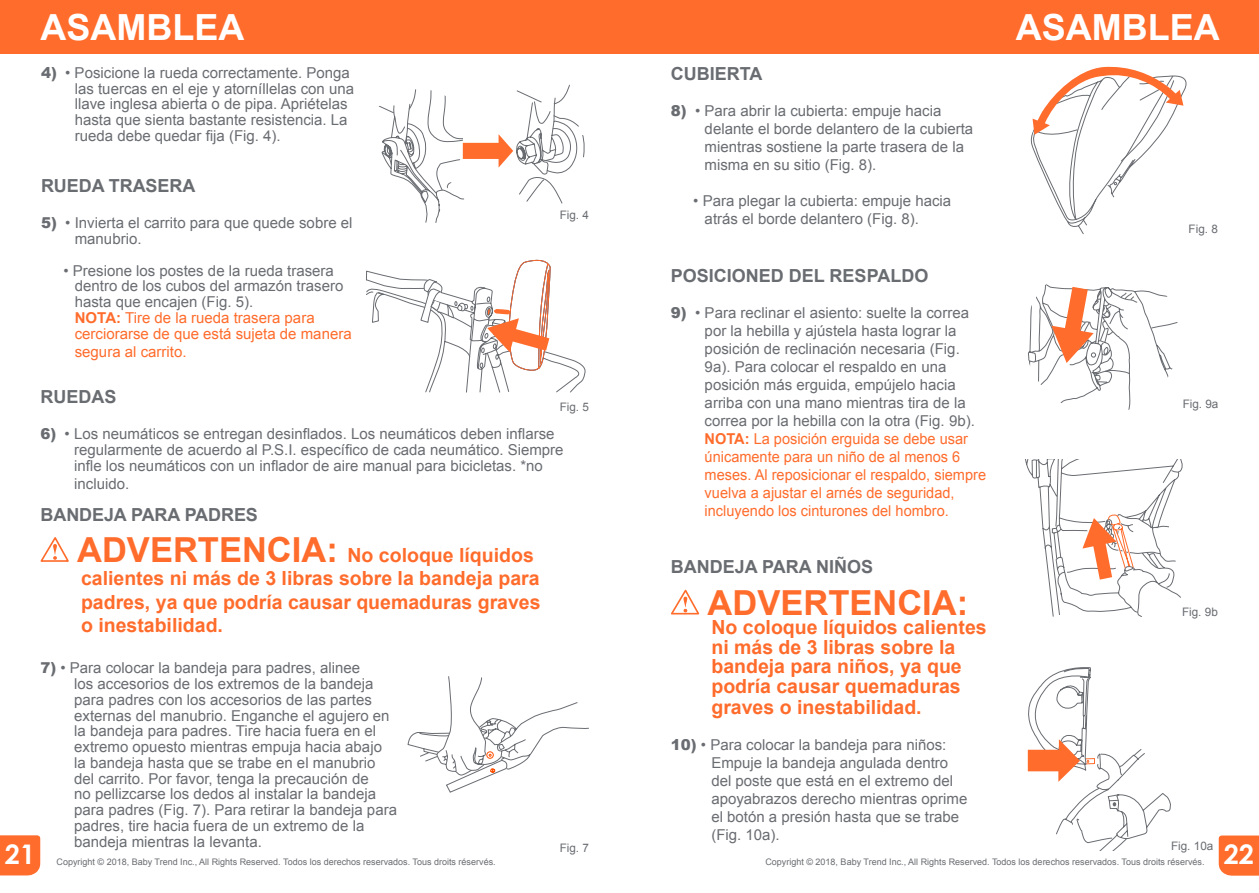
<style>
.page{position:relative;width:1259px;height:893px;background:#fff}
.page>*{position:absolute;margin:0;border:0;box-sizing:border-box;transform-origin:0 0}
.t1{font:700 36px "Arial";color:#fff}
.t2{font:700 34.5px "Arial";color:#ff6c2c}
.t3{font:700 27px "Century Gothic";color:#fff}
.t4{font:700 19.5px/20px "Arial";color:#ff6c2c}
.t5{font:700 18px "Arial";color:#696c71}
.t6{font:15px/15.8px "Arial";color:#696c71}
.t7{font:15px "Arial";color:#ff6c2c}
.t8{font:11.7px "Arial";color:#696c71}
.t9{font:9px "Arial";color:#696c71}
.s1{font-weight:900}
.s2{font-weight:700;color:#ff6c2c}
.s3{color:#ff6c2c}
.s4{font-size:34.5px}
</style>
<div class="page">
<svg style="left:1218px;top:835px;width:41px;height:41px;background:#ff7438"></svg>
<div style="left:0;top:835px;width:40px;height:41px;background:#ff6c2c"></div>
<div style="left:0;top:0;width:633px;height:54px;background:#ff6c2c"></div>
<div style="left:627px;top:0;width:632px;height:54px;background:#ff6c2c"></div>
<svg style="left:671px;top:589px;width:29px;height:26px"></svg>
<svg style="left:366px;top:259px;width:220px;height:134px"></svg>
<svg style="left:378px;top:84px;width:207px;height:139px"></svg>
<svg style="left:40px;top:537px;width:29px;height:25px"></svg>
<svg style="left:1030px;top:66px;width:157px;height:169px"></svg>
<svg style="left:1028px;top:284px;width:150px;height:126px"></svg>
<svg style="left:1025px;top:459px;width:158px;height:157px"></svg>
<svg style="left:1027px;top:667px;width:144px;height:183px"></svg>
<svg style="left:407px;top:676px;width:182px;height:117px"></svg>
<h3 class="t3" style="left:5px;top:837px;width:32px">21</h3>
<h1 class="t1" style="left:40px;top:8px;width:205px">ASAMBLEA</h1>
<h1 class="t1" style="left:1015px;top:8px;width:205px">ASAMBLEA</h1>
<p class="t6" style="left:75px;top:65px;width:281px;text-indent:-34px"><span class="s1">4)</span> • Posicione la rueda correctamente. Ponga las tuercas en el eje y atorníllelas con una llave inglesa abierta o de pipa. Apriételas hasta que sienta bastante resistencia. La rueda debe quedar fija (Fig. 4).</p>
<p class="t5" style="left:41px;top:176px;width:156px">RUEDA TRASERA</p>
<p class="t6" style="left:75px;top:215px;width:279px;text-indent:-34px"><span class="s1">5)</span> • Invierta el carrito para que quede sobre el manubrio.</p>
<p class="t6" style="left:75px;top:263px;width:278px;text-indent:-11px">• Presione los postes de la rueda trasera dentro de los cubos del armazón trasero hasta que encajen (Fig. 5).<br><span class="s2">NOTA:</span> <span class="s3">Tire de la rueda trasera para cerciorarse de que está sujeta de manera</span></p>
<p class="t7" style="left:75px;top:342px;width:113px">segura al carrito.</p>
<p class="t5" style="left:671px;top:64px;width:93px">CUBIERTA</p>
<p class="t6" style="left:704px;top:102px;width:270px;line-height:18px;text-indent:-34px"><span class="s1">8)</span> • Para abrir la cubierta: empuje hacia delante el borde delantero de la cubierta mientras sostiene la parte trasera de la misma en su sitio (Fig. 8).</p>
<p class="t6" style="left:704px;top:192px;width:248px;line-height:18px;text-indent:-11px">• Para plegar la cubierta: empuje hacia atrás el borde delantero (Fig. 8).</p>
<p class="t8" style="left:560px;top:208px;width:31px">Fig. 4</p>
<p class="t8" style="left:1188px;top:221px;width:31px">Fig. 8</p>
<p class="t5" style="left:671px;top:265px;width:259px">POSICIONED DEL RESPALDO</p>
<p class="t6" style="left:704px;top:303px;width:283px;line-height:18px;text-indent:-34px"><span class="s1">9)</span> • Para reclinar el asiento: suelte la correa por la hebilla y ajústela hasta lograr la posición de reclinación necesaria (Fig.<br>9a). Para colocar el respaldo en una posición más erguida, empújelo hacia arriba con una mano mientras tira de la correa por la hebilla con la otra (Fig. 9b).<br><span class="s2">NOTA:</span> <span class="s3">La posición erguida se debe usar únicamente para un niño de al menos 6 meses. Al reposicionar el respaldo, siempre vuelva a ajustar el arnés de seguridad, incluyendo los cinturones del hombro.</span></p>
<p class="t5" style="left:671px;top:557px;width:204px">BANDEJA PARA NIÑOS</p>
<h2 class="t2" style="left:707px;top:583px;width:262px">ADVERTENCIA:</h2>
<h3 class="t4" style="left:711px;top:617px;width:277px">No coloque líquidos calientes ni más de 3 libras sobre la bandeja para niños, ya que podría causar quemaduras graves o inestabilidad.</h3>
<p class="t6" style="left:711px;top:735px;width:257px;line-height:18px;text-indent:-40px"><span class="s1">10)</span> • Para colocar la bandeja para niños:<br>Empuje la bandeja angulada dentro del poste que está en el extremo del apoyabrazos derecho mientras oprime el botón a presión hasta que se trabe (Fig. 10a).</p>
<p class="t5" style="left:40px;top:387px;width:77px">RUEDAS</p>
<p class="t6" style="left:74px;top:426px;width:491px;text-indent:-34px"><span class="s1">6)</span> • Los neumáticos se entregan desinflados. Los neumáticos deben inflarse regularmente de acuerdo al P.S.I. específico de cada neumático. Siempre infle los neumáticos con un inflador de aire manual para bicicletas. *no</p>
<p class="t6" style="left:74px;top:476px;width:57px">incluido.</p>
<p class="t5" style="left:40px;top:504px;width:219px">BANDEJA PARA PADRES</p>
<h3 class="t4" style="left:77px;top:543px;width:465px;line-height:23.4px"><span class="s4">ADVERTENCIA:</span> No coloque líquidos calientes ni más de 3 libras sobre la bandeja para padres, ya que podría causar quemaduras graves o inestabilidad.</h3>
<p class="t8" style="left:1182px;top:396px;width:37px">Fig. 9a</p>
<p class="t8" style="left:560px;top:400px;width:31px">Fig. 5</p>
<p class="t8" style="left:1182px;top:604px;width:37px">Fig. 9b</p>
<p class="t6" style="left:74px;top:660px;width:324px;text-indent:-34px"><span class="s1">7)</span> • Para colocar la bandeja para padres, alinee<br>los accesorios de los extremos de la bandeja para padres con los accesorios de las partes externas del manubrio. Enganche el agujero en la bandeja para padres. Tire hacia fuera en el extremo opuesto mientras empuja hacia abajo la bandeja hasta que se trabe en el manubrio del carrito. Por favor, tenga la precaución de<br>no pellizcarse los dedos al instalar la bandeja para padres (Fig. 7). Para retirar la bandeja para padres, tire hacia fuera de un extremo de la bandeja mientras la levanta.</p>
<p class="t8" style="left:1171px;top:839px;width:44px">Fig. 10a</p>
<p class="t8" style="left:560px;top:841px;width:31px">Fig. 7</p>
<h3 class="t3" style="left:1223px;top:837px;width:32px">22</h3>
<p class="t9" style="left:57px;top:856px;width:441px">Copyright © 2018, Baby Trend Inc., All Rights Reserved. Todos los derechos reservados. Tous droits réservés.</p>
<p class="t9" style="left:765px;top:856px;width:441px">Copyright © 2018, Baby Trend Inc., All Rights Reserved. Todos los derechos reservados. Tous droits réservés.</p>
</div>
